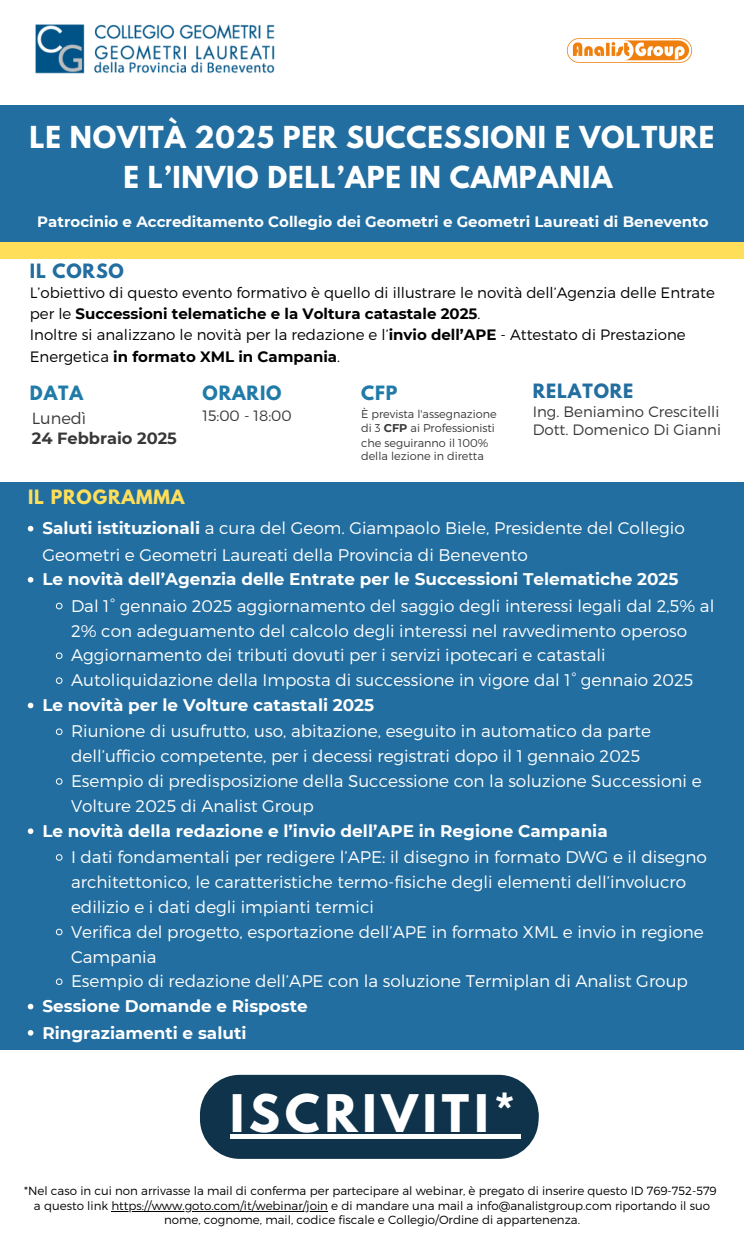
<style>
.page{position:relative;width:744px;height:1241px;background:#fff}
.page>*{position:absolute;margin:0;border:0;box-sizing:border-box;transform-origin:0 0}
.t1{font:700 45.88px "League Spartan";letter-spacing:.11em;color:#fff}
.t2{font:700 26.81px/39.9px "League Spartan";letter-spacing:.03em;color:#fff;text-align:center}
.t3{font:700 17.5px "League Spartan";letter-spacing:.05em;color:#226ea0}
.t4{font:700 17.5px "League Spartan";letter-spacing:.05em;color:#217ba8}
.t5{font:700 17.5px "League Spartan";letter-spacing:.05em;color:#ffde59}
.t6{font:300 16.88px/24.9px "Montserrat";color:#fff}
.t7{font:700 16.88px "Montserrat";color:#fff}
.t8{font:700 16.19px "Montserrat";color:#383838}
.t9{font:300 16.19px "Montserrat";color:#383838}
.t10{font:300 15px/21.2px "Montserrat";color:#000}
.t11{font:700 15px "Montserrat";color:#fff}
.t12{font:300 15px/18.2px "Montserrat";color:#383838}
.t13{font:300 11.81px "Montserrat";color:#000}
.t14{font:300 11.25px/13.9px "Montserrat";color:#383838}
.s1{font-weight:700}
</style>
<div class="page">
<div style="left:0;top:105px;width:743px;height:138px;background:#226ea0"></div>
<div style="left:1px;top:243px;width:743px;height:15px;background:#ffde59"></div>
<div style="left:0;top:482px;width:744px;height:567px;background:#226ea0"></div>
<img style="left:566px;top:38px;width:127px;height:25px">
<svg style="left:200px;top:1120px;width:338px;height:38px"></svg>
<div style="left:200px;top:1074px;width:338px;height:80px;background:#0f334b;border-radius:40px"></div>
<svg style="left:28px;top:526px;width:5px;height:5px"></svg>
<svg style="left:28px;top:577px;width:5px;height:5px"></svg>
<svg style="left:56px;top:602px;width:7px;height:7px"></svg>
<svg style="left:56px;top:652px;width:7px;height:7px"></svg>
<svg style="left:56px;top:677px;width:7px;height:7px"></svg>
<svg style="left:28px;top:702px;width:5px;height:6px"></svg>
<svg style="left:56px;top:728px;width:7px;height:7px"></svg>
<svg style="left:56px;top:778px;width:7px;height:6px"></svg>
<svg style="left:28px;top:828px;width:5px;height:6px"></svg>
<svg style="left:56px;top:854px;width:7px;height:6px"></svg>
<svg style="left:56px;top:928px;width:7px;height:7px"></svg>
<svg style="left:56px;top:978px;width:7px;height:7px"></svg>
<svg style="left:28px;top:1003px;width:5px;height:6px"></svg>
<svg style="left:28px;top:1030px;width:5px;height:5px"></svg>
<img style="left:35px;top:24px;width:240px;height:50px">
<div style="left:230px;top:1133px;width:263px;height:5px;background:#fff"></div>
<div style="left:493px;top:1133px;width:28px;height:5px;background:#fff"></div>
<hr style="left:111px;top:1210px;width:217px;height:1px;background:#000">
<h3 class="t2" style="left:30px;top:121px;width:686px">LE NOVITÀ 2025 PER SUCCESSIONI E VOLTURE<br>E L’INVIO DELL’APE IN CAMPANIA</h3>
<h1 class="t11" style="left:37px;top:212px;width:673px">Patrocinio e Accreditamento Collegio dei Geometri e Geometri Laureati di Benevento</h1>
<p class="t3" style="left:30px;top:262px;width:96px">IL CORSO</p>
<p class="t10" style="left:30px;top:281px;width:687px">L’obiettivo di questo evento formativo è quello di illustrare le novità dell’Agenzia delle Entrate per le <span class="s1">Successioni telematiche e la Voltura catastale 2025</span>.<br>Inoltre si analizzano le novità per la redazione e l’<span class="s1">invio dell’APE</span> - Attestato di Prestazione Energetica <span class="s1">in formato XML in Campania</span>.</p>
<p class="t4" style="left:30px;top:384px;width:55px">DATA</p>
<p class="t4" style="left:202px;top:384px;width:81px">ORARIO</p>
<p class="t9" style="left:32px;top:407px;width:56px">Lunedì</p>
<p class="t8" style="left:32px;top:428px;width:147px">24 Febbraio 2025</p>
<p class="t12" style="left:202px;top:406px;width:91px">15:00 - 18:00</p>
<p class="t5" style="left:28px;top:488px;width:158px">IL PROGRAMMA</p>
<p class="t4" style="left:361px;top:384px;width:38px">CFP</p>
<p class="t14" style="left:361px;top:407px;width:137px">È prevista l'assegnazione di 3 <span class="s1">CFP</span> ai Professionisti che seguiranno il 100% della lezione in diretta</p>
<p class="t3" style="left:533px;top:382px;width:102px">RELATORE</p>
<p class="t12" style="left:533px;top:401px;width:190px">Ing. Beniamino Crescitelli<br>Dott. Domenico Di Gianni</p>
<p class="t6" style="left:42px;top:514px;width:644px;line-height:26.2px"><span class="s1">Saluti istituzionali</span> a cura del Geom. Giampaolo Biele, Presidente del Collegio<br>Geometri e Geometri Laureati della Provincia di Benevento</p>
<p class="t7" style="left:42px;top:569px;width:638px">Le novità dell’Agenzia delle Entrate per le Successioni Telematiche 2025</p>
<h2 class="t6" style="left:71px;top:592px;width:645px">Dal 1° gennaio 2025 aggiornamento del saggio degli interessi legali dal 2,5% al<br>2% con adeguamento del calcolo degli interessi nel ravvedimento operoso</h2>
<h5 class="t6" style="left:71px;top:642px;width:536px">Aggiornamento dei tributi dovuti per i servizi ipotecari e catastali</h5>
<p class="t6" style="left:71px;top:667px;width:624px">Autoliquidazione della Imposta di successione in vigore dal 1° gennaio 2025</p>
<h3 class="t7" style="left:42px;top:694px;width:333px">Le novità per le Volture catastali 2025</h3>
<h6 class="t6" style="left:71px;top:718px;width:582px">Riunione di usufrutto, uso, abitazione, eseguito in automatico da parte dell’ufficio competente, per i decessi registrati dopo il 1 gennaio 2025</h6>
<h3 class="t6" style="left:71px;top:767px;width:632px">Esempio di predisposizione della Successione con la soluzione Successioni e<br>Volture 2025 di Analist Group</h3>
<h3 class="t7" style="left:42px;top:820px;width:567px">Le novità della redazione e l’invio dell’APE in Regione Campania</h3>
<h6 class="t6" style="left:71px;top:843px;width:637px">I dati fondamentali per redigere l’APE: il disegno in formato DWG e il disegno architettonico, le caratteristiche termo-fisiche degli elementi dell’involucro edilizio e i dati degli impianti termici</h6>
<h3 class="t6" style="left:71px;top:918px;width:634px">Verifica del progetto, esportazione dell’APE in formato XML e invio in regione<br>Campania</h3>
<h3 class="t6" style="left:71px;top:968px;width:618px">Esempio di redazione dell’APE con la soluzione Termiplan di Analist Group</h3>
<h6 class="t7" style="left:42px;top:995px;width:267px">Sessione Domande e Risposte</h6>
<h4 class="t7" style="left:42px;top:1022px;width:206px">Ringraziamenti e saluti</h4>
<p class="t1" style="left:230px;top:1090px;width:287px">ISCRIVITI*</p>
<p class="t13" style="left:24px;top:1183px;width:694px">*Nel caso in cui non arrivasse la mail di conferma per partecipare al webinar, è pregato di inserire questo ID 769-752-579</p>
<p class="t13" style="left:34px;top:1197px;width:678px">a questo link https://www.goto.com/it/webinar/join e di mandare una mail a info@analistgroup.com riportando il suo</p>
<p class="t13" style="left:164px;top:1212px;width:418px">nome, cognome, mail, codice fiscale e Collegio/Ordine di appartenenza.</p>
</div>
